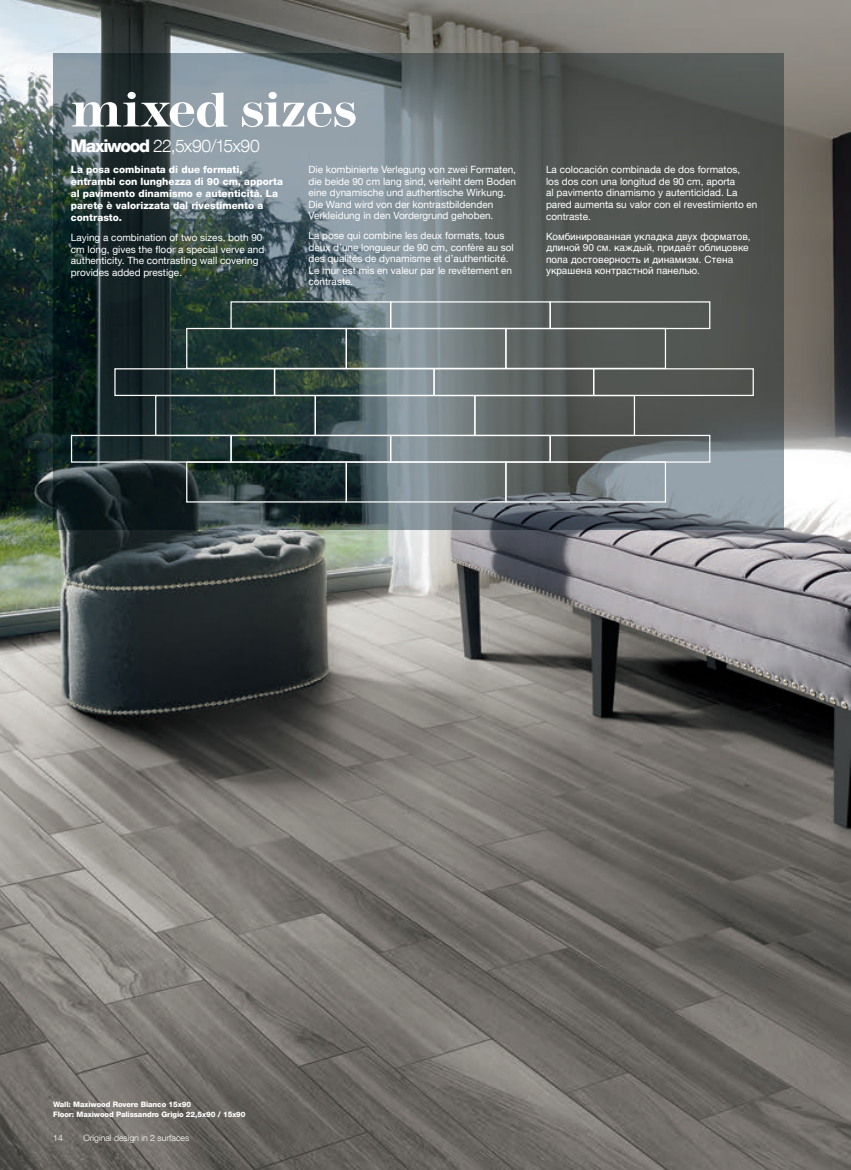
<style>
.page{position:relative;width:851px;height:1170px;background:#fff}
.page>*{position:absolute;margin:0;border:0;box-sizing:border-box;transform-origin:0 0}
.t1{font:700 50px "Modern Two Sxtn ITC Std";letter-spacing:-.005em;color:#fff}
.t2{font:300 17.5px "Helvetica Neue LT Com";letter-spacing:-.025em;color:#fff}
.t3{font:10px/11.5px "Helvetica Neue LT Com";color:#fff}
.t4{font:800 10px/12px "Helvetica Neue LT Com";color:#fff}
.t5{font:10px/11.5px "Helvetica Cyr Upright";color:#fff}
.t6{font:300 8.75px "Helvetica Neue LT Com";color:#fff}
.t7{font:800 7.5px/10px "Helvetica Neue LT Com";letter-spacing:-.01em;color:#fff}
.s1{font-weight:800}
</style>
<div class="page">
<img style="left:0;top:0;width:850px;height:1169px">
<img style="left:53px;top:53px;width:730px;height:476px">
<div style="left:505px;top:461px;width:161px;height:41px;border:1px solid #fff"></div>
<div style="left:505px;top:328px;width:161px;height:41px;border:1px solid #fff"></div>
<div style="left:345px;top:461px;width:161px;height:41px;border:1px solid #fff"></div>
<div style="left:474px;top:395px;width:161px;height:41px;border:1px solid #fff"></div>
<div style="left:390px;top:435px;width:160px;height:27px;border:1px solid #fff"></div>
<div style="left:390px;top:301px;width:160px;height:28px;border:1px solid #fff"></div>
<div style="left:433px;top:368px;width:161px;height:28px;border:1px solid #fff"></div>
<div style="left:549px;top:435px;width:161px;height:27px;border:1px solid #fff"></div>
<div style="left:549px;top:301px;width:161px;height:28px;border:1px solid #fff"></div>
<div style="left:593px;top:368px;width:160px;height:28px;border:1px solid #fff"></div>
<div style="left:186px;top:461px;width:161px;height:41px;border:1px solid #fff"></div>
<div style="left:186px;top:328px;width:161px;height:41px;border:1px solid #fff"></div>
<div style="left:155px;top:395px;width:161px;height:41px;border:1px solid #fff"></div>
<div style="left:71px;top:435px;width:161px;height:27px;border:1px solid #fff"></div>
<div style="left:114px;top:368px;width:161px;height:28px;border:1px solid #fff"></div>
<div style="left:230px;top:435px;width:161px;height:27px;border:1px solid #fff"></div>
<div style="left:230px;top:301px;width:161px;height:28px;border:1px solid #fff"></div>
<div style="left:274px;top:368px;width:160px;height:28px;border:1px solid #fff"></div>
<h1 class="t1" style="left:71px;top:81px;width:287px">mixed sizes</h1>
<h2 class="t2" style="left:71px;top:135px;width:190px"><span class="s1">Maxiwood</span> 22,5x90/15x90</h2>
<p class="t4" style="left:71px;top:163px;width:213px">La posa combinata di due formati, entrambi con lunghezza di 90 cm, apporta al pavimento dinamismo e autenticità. La parete è valorizzata dal rivestimento a contrasto.</p>
<p class="t3" style="left:71px;top:232px;width:195px">Laying a combination of two sizes, both 90 cm long, gives the floor a special verve and authenticity. The contrasting wall covering provides added prestige.</p>
<p class="t3" style="left:308px;top:163px;width:209px">Die kombinierte Verlegung von zwei Formaten, die beide 90 cm lang sind, verleiht dem Boden eine dynamische und authentische Wirkung.<br>Die Wand wird von der kontrastbildenden Verkleidung in den Vordergrund gehoben.</p>
<p class="t3" style="left:308px;top:230px;width:207px">La pose qui combine les deux formats, tous deux d’une longueur de 90 cm, confère au sol des qualités de dynamisme et d’authenticité.<br>Le mur est mis en valeur par le revêtement en contraste.</p>
<p class="t3" style="left:546px;top:163px;width:213px">La colocación combinada de dos formatos,<br>los dos con una longitud de 90 cm, aporta<br>al pavimento dinamismo y autenticidad. La pared aumenta su valor con el revestimiento en contraste.</p>
<p class="t5" style="left:546px;top:231px;width:206px">Комбинированная укладка двух форматов, длиной 90 см. каждый, придаёт облицовке пола достоверность и динамизм. Стена украшена контрастной панелью.</p>
<p class="t7" style="left:53px;top:1098px;width:194px">Wall: Maxiwood Rovere Bianco 15x90<br>Floor: Maxiwood Palissandro Grigio 22,5x90 / 15x90</p>
<p class="t6" style="left:53px;top:1132px;width:11px">14</p>
<p class="t6" style="left:83px;top:1132px;width:107px">Original design in 2 surfaces</p>
</div>
